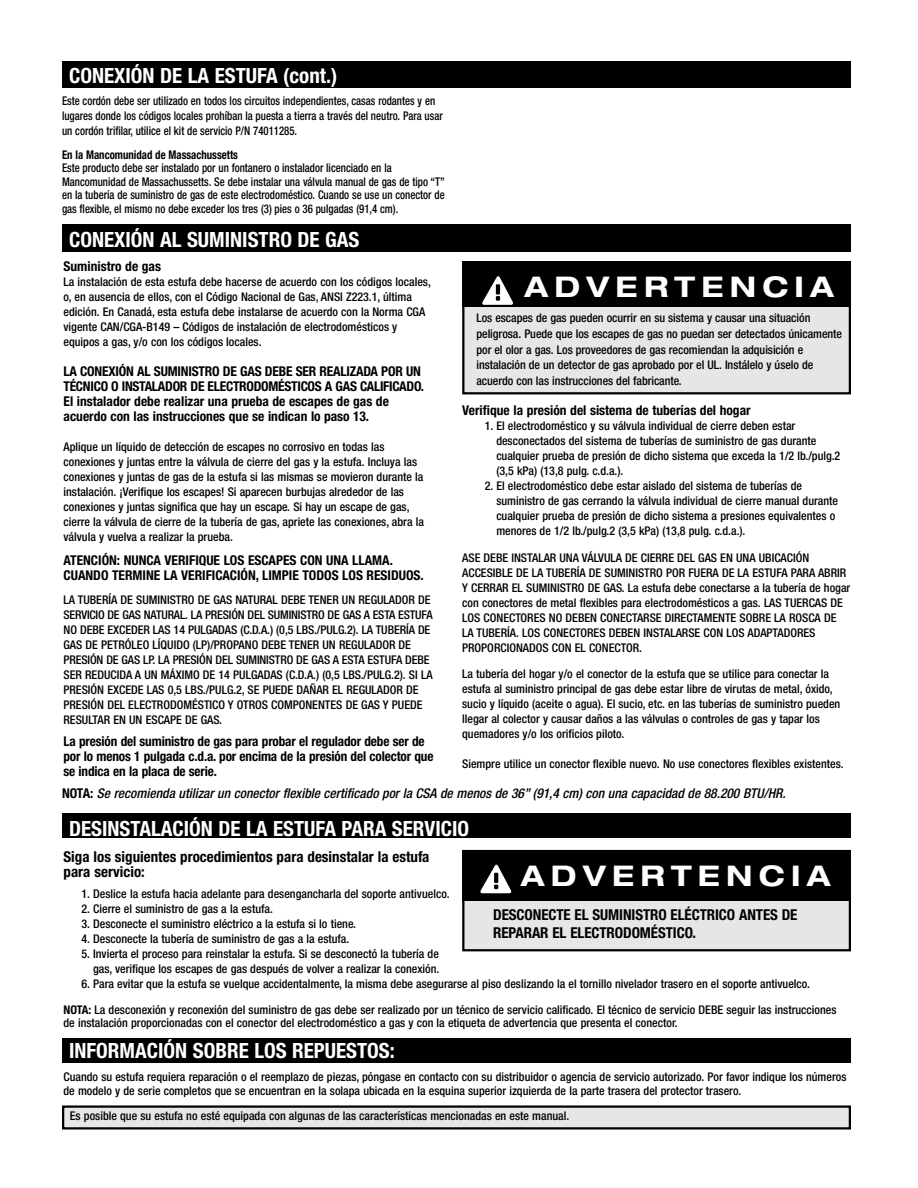
<style>
.page{position:relative;width:918px;height:1188px;background:#fff}
.page>*{position:absolute;margin:0;border:0;box-sizing:border-box;transform-origin:0 0}
.t1{font:700 expanded 28.5px "Helvetica Neue";letter-spacing:.22em;color:#fff}
.t2{font:700 condensed 21px "Helvetica Neue";color:#fff}
.t3{font:700 condensed 15px/15px "Helvetica Neue";color:#000}
.t4{font:700 condensed 13.5px/15px "Helvetica Neue";letter-spacing:-.005em;color:#000}
.t5{font:italic 500 condensed 13.5px "Helvetica Neue";color:#000}
.t6{font:500 condensed 12px/15px "Helvetica Neue";color:#000}
.t7{font:500 condensed 12px/13.5px "Helvetica Neue";color:#000;scale:.9 1}
.t8{font:700 condensed 12px "Helvetica Neue";color:#000;scale:.9 1}
.s1{font-weight:700;font-style:normal}
.s2{font-weight:700}
</style>
<div class="page">
<div style="left:62px;top:61px;width:789px;height:27px;background:#000"></div>
<div style="left:62px;top:224px;width:789px;height:28px;background:#000"></div>
<div style="left:62px;top:813px;width:789px;height:25px;background:#000"></div>
<div style="left:62px;top:1038px;width:789px;height:25px;background:#000"></div>
<div style="left:64px;top:1108px;width:785px;height:19px;background:#e6e6e6"></div>
<div style="left:62px;top:1105px;width:789px;height:25px;border:2px solid #000"></div>
<div style="left:464px;top:264px;width:385px;height:128px;background:#e6e6e6"></div>
<div style="left:462px;top:261px;width:389px;height:133px;border:2px solid #000"></div>
<div style="left:464px;top:852px;width:385px;height:97px;background:#e6e6e6"></div>
<div style="left:462px;top:850px;width:389px;height:101px;border:2px solid #000"></div>
<div style="left:462px;top:261px;width:389px;height:46px;background:#000"></div>
<svg style="left:482px;top:276px;width:31px;height:29px"></svg>
<div style="left:462px;top:850px;width:389px;height:50px;background:#000"></div>
<svg style="left:480px;top:864px;width:31px;height:29px"></svg>
<h2 class="t2" style="left:69px;top:68px;width:270px">CONEXIÓN DE LA ESTUFA (cont.)</h2>
<p class="t7" style="left:62px;top:94px;width:425px;line-height:15px">Este cordón debe ser utilizado en todos los circuitos independientes, casas rodantes y en lugares donde los códigos locales prohíban la puesta a tierra a través del neutro. Para usar un cordón trifilar, utilice el kit de servicio P/N 74011285.</p>
<p class="t8" style="left:62px;top:150px;width:197px">En la Mancomunidad de Massachussetts</p>
<p class="t7" style="left:62px;top:162px;width:427px">Este producto debe ser instalado por un fontanero o instalador licenciado en la Mancomunidad de Massachussetts. Se debe instalar una válvula manual de gas de tipo “T” en la tubería de suministro de gas de este electrodoméstico. Cuando se use un conector de gas flexible, el mismo no debe exceder los tres (3) pies o 36 pulgadas (91,4 cm).</p>
<h2 class="t2" style="left:69px;top:232px;width:292px">CONEXIÓN AL SUMINISTRO DE GAS</h2>
<p class="t4" style="left:64px;top:259px;width:99px">Suministro de gas</p>
<p class="t6" style="left:64px;top:275px;width:369px">La instalación de esta estufa debe hacerse de acuerdo con los códigos locales, o, en ausencia de ellos, con el Código Nacional de Gas, ANSI Z223.1, última edición. En Canadá, esta estufa debe instalarse de acuerdo con la Norma CGA vigente CAN/CGA-B149 – Códigos de instalación de electrodomésticos y equipos a gas, y/o con los códigos locales.</p>
<p class="t4" style="left:64px;top:364px;width:362px">LA CONEXIÓN AL SUMINISTRO DE GAS DEBE SER REALIZADA POR UN TÉCNICO O INSTALADOR DE ELECTRODOMÉSTICOS A GAS CALIFICADO.<br>El instalador debe realizar una prueba de escapes de gas de acuerdo con las instrucciones que se indican lo paso 13.</p>
<p class="t6" style="left:64px;top:440px;width:362px">Aplique un líquido de detección de escapes no corrosivo en todas las conexiones y juntas entre la válvula de cierre del gas y la estufa. Incluya las conexiones y juntas de gas de la estufa si las mismas se movieron durante la instalación. ¡Verifique los escapes! Si aparecen burbujas alrededor de las conexiones y juntas significa que hay un escape. Si hay un escape de gas, cierre la válvula de cierre de la tubería de gas, apriete las conexiones, abra la válvula y vuelva a realizar la prueba.</p>
<p class="t4" style="left:64px;top:553px;width:362px">ATENCIÓN: NUNCA VERIFIQUE LOS ESCAPES CON UNA LLAMA.<br>CUANDO TERMINE LA VERIFICACIÓN, LIMPIE TODOS LOS RESIDUOS.</p>
<p class="t6" style="left:64px;top:593px;width:371px">LA TUBERÍA DE SUMINISTRO DE GAS NATURAL DEBE TENER UN REGULADOR DE SERVICIO DE GAS NATURAL. LA PRESIÓN DEL SUMINISTRO DE GAS A ESTA ESTUFA NO DEBE EXCEDER LAS 14 PULGADAS (C.D.A.) (0,5 LBS./PULG.2). LA TUBERÍA DE GAS DE PETRÓLEO LÍQUIDO (LP)/PROPANO DEBE TENER UN REGULADOR DE PRESIÓN DE GAS LP. LA PRESIÓN DEL SUMINISTRO DE GAS A ESTA ESTUFA DEBE SER REDUCIDA A UN MÁXIMO DE 14 PULGADAS (C.D.A.) (0,5 LBS./PULG.2). SI LA PRESIÓN EXCEDE LAS 0,5 LBS./PULG.2, SE PUEDE DAÑAR EL REGULADOR DE PRESIÓN DEL ELECTRODOMÉSTICO Y OTROS COMPONENTES DE GAS Y PUEDE RESULTAR EN UN ESCAPE DE GAS.</p>
<p class="t4" style="left:64px;top:735px;width:371px">La presión del suministro de gas para probar el regulador debe ser de por lo menos 1 pulgada c.d.a. por encima de la presión del colector que se indica en la placa de serie.</p>
<h1 class="t1" style="left:524px;top:277px;width:311px">ADVERTENCIA</h1>
<p class="t6" style="left:476px;top:311px;width:367px;line-height:15.8px">Los escapes de gas pueden ocurrir en su sistema y causar una situación peligrosa. Puede que los escapes de gas no puedan ser detectados únicamente por el olor a gas. Los proveedores de gas recomiendan la adquisición e instalación de un detector de gas aprobado por el UL. Instálelo y úselo de acuerdo con las instrucciones del fabricante.</p>
<p class="t4" style="left:462px;top:404px;width:290px">Verifique la presión del sistema de tuberías del hogar</p>
<p class="t6" style="left:496px;top:420px;width:345px;text-indent:-12px">1. El electrodoméstico y su válvula individual de cierre deben estar desconectados del sistema de tuberías de suministro de gas durante cualquier prueba de presión de dicho sistema que exceda la 1/2 lb./pulg.2 (3,5 kPa) (13,8 pulg. c.d.a.).</p>
<p class="t6" style="left:496px;top:480px;width:343px;text-indent:-12px">2. El electrodoméstico debe estar aislado del sistema de tuberías de suministro de gas cerrando la válvula individual de cierre manual durante cualquier prueba de presión de dicho sistema a presiones equivalentes o menores de 1/2 lb./pulg.2 (3,5 kPa) (13,8 pulg. c.d.a.).</p>
<p class="t6" style="left:462px;top:552px;width:390px">ASE DEBE INSTALAR UNA VÁLVULA DE CIERRE DEL GAS EN UNA UBICACIÓN ACCESIBLE DE LA TUBERÍA DE SUMINISTRO POR FUERA DE LA ESTUFA PARA ABRIR Y CERRAR EL SUMINISTRO DE GAS. La estufa debe conectarse a la tubería de hogar con conectores de metal flexibles para electrodomésticos a gas. LAS TUERCAS DE LOS CONECTORES NO DEBEN CONECTARSE DIRECTAMENTE SOBRE LA ROSCA DE LA TUBERÍA. LOS CONECTORES DEBEN INSTALARSE CON LOS ADAPTADORES PROPORCIONADOS CON EL CONECTOR.</p>
<p class="t6" style="left:462px;top:667px;width:380px">La tubería del hogar y/o el conector de la estufa que se utilice para conectar la estufa al suministro principal de gas debe estar libre de virutas de metal, óxido, sucio y líquido (aceite o agua). El sucio, etc. en las tuberías de suministro pueden llegar al colector y causar daños a las válvulas o controles de gas y tapar los quemadores y/o los orificios piloto.</p>
<p class="t6" style="left:462px;top:757px;width:383px">Siempre utilice un conector flexible nuevo. No use conectores flexibles existentes.</p>
<p class="t5" style="left:62px;top:788px;width:725px"><span class="s1">NOTA:</span> Se recomienda utilizar un conector flexible certificado por la CSA de menos de 36” (91,4 cm) con una capacidad de 88.200 BTU/HR.</p>
<h2 class="t2" style="left:69px;top:821px;width:402px">DESINSTALACIÓN DE LA ESTUFA PARA SERVICIO</h2>
<p class="t3" style="left:64px;top:851px;width:368px">Siga los siguientes procedimientos para desinstalar la estufa para servicio:</p>
<p class="t6" style="left:82px;top:887px;width:370px">1. Deslice la estufa hacia adelante para desengancharla del soporte antivuelco.</p>
<p class="t6" style="left:82px;top:902px;width:193px">2. Cierre el suministro de gas a la estufa.</p>
<p class="t6" style="left:82px;top:917px;width:276px">3. Desconecte el suministro eléctrico a la estufa si lo tiene.</p>
<p class="t6" style="left:82px;top:932px;width:269px">4. Desconecte la tubería de suministro de gas a la estufa.</p>
<p class="t6" style="left:82px;top:947px;width:359px;text-align:right">5. Invierta el proceso para reinstalar la estufa. Si se desconectó la tubería de gas, verifique los escapes de gas después de volver a realizar la conexión.</p>
<p class="t6" style="left:64px;top:972px;width:775px;line-height:25.5px;text-indent:18px">6. Para evitar que la estufa se vuelque accidentalmente, la misma debe asegurarse al piso deslizando la el tornillo nivelador trasero en el soporte antivuelco.<br><span class="s2">NOTA:</span> La desconexión y reconexión del suministro de gas debe ser realizado por un técnico de servicio calificado. El técnico de servicio DEBE seguir las instrucciones</p>
<p class="t6" style="left:64px;top:1016px;width:616px">de instalación proporcionadas con el conector del electrodoméstico a gas y con la etiqueta de advertencia que presenta el conector.</p>
<h1 class="t1" style="left:521px;top:865px;width:311px">ADVERTENCIA</h1>
<p class="t3" style="left:493px;top:907px;width:306px;line-height:18px">DESCONECTE EL SUMINISTRO ELÉCTRICO ANTES DE<br>REPARAR EL ELECTRODOMÉSTICO.</p>
<h2 class="t2" style="left:69px;top:1043px;width:327px">INFORMACIÓN SOBRE LOS REPUESTOS:</h2>
<p class="t6" style="left:64px;top:1071px;width:784px;line-height:13.5px">Cuando su estufa requiera reparación o el reemplazo de piezas, póngase en contacto con su distribuidor o agencia de servicio autorizado. Por favor indique los números de modelo y de serie completos que se encuentran en la solapa ubicada en la esquina superior izquierda de la parte trasera del protector trasero.</p>
<p class="t6" style="left:70px;top:1110px;width:501px">Es posible que su estufa no esté equipada con algunas de las características mencionadas en este manual.</p>
</div>
